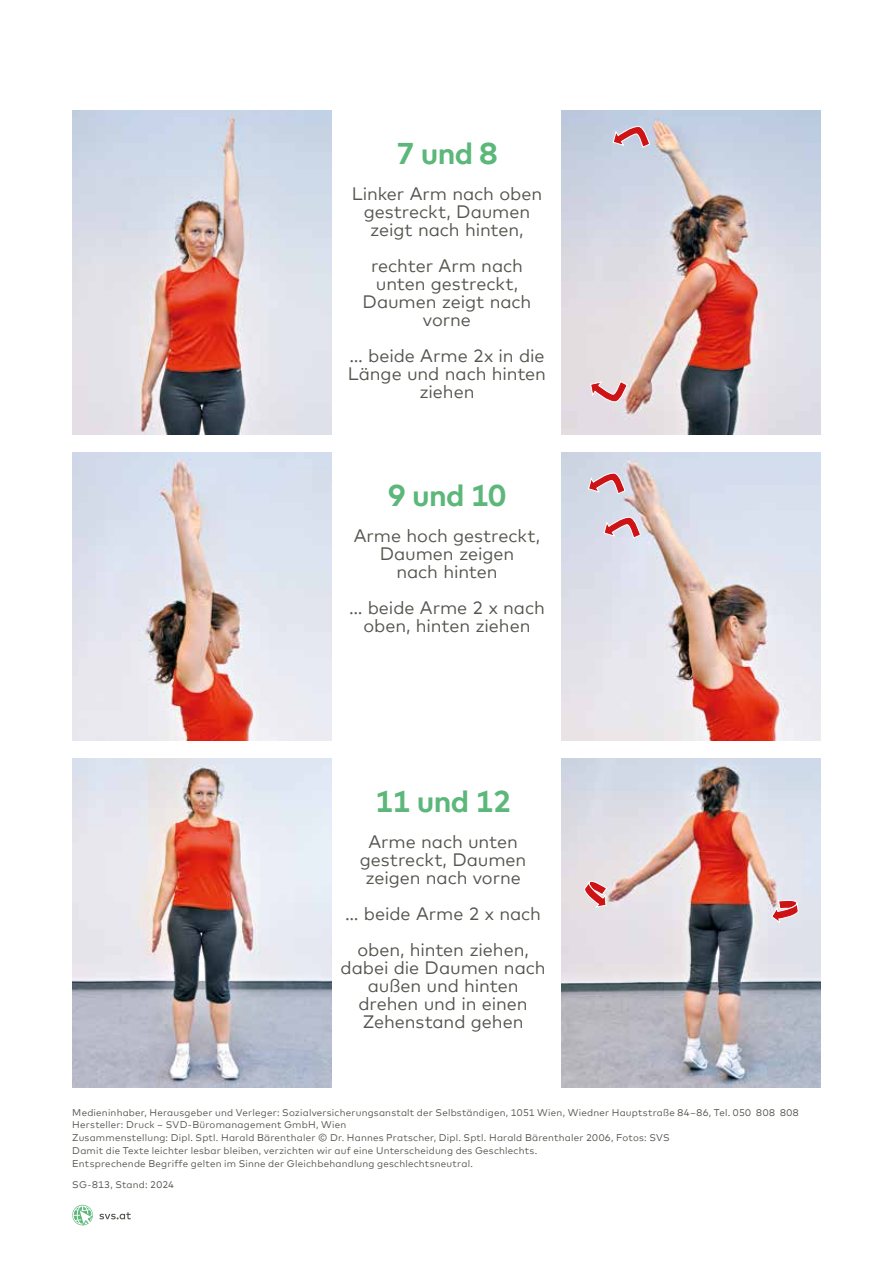
<style>
.page{position:relative;width:893px;height:1263px;background:#fff}
.page>*{position:absolute;margin:0;border:0;box-sizing:border-box;transform-origin:0 0}
.t1{font:700 30px "Mark Offc Pro";letter-spacing:-.02em;color:#5cb77a}
.t2{font:18px/18px "Mark Offc Pro";letter-spacing:-.005em;color:#565650;text-align:center}
.t3{font:9.75px/12.8px "Mark Offc Pro";letter-spacing:.02em;color:#565650}
</style>
<div class="page">
<svg style="left:72px;top:1205px;width:21px;height:20px"></svg>
<svg style="left:99px;top:1212px;width:32px;height:7px"></svg>
<img style="left:72px;top:452px;width:259px;height:288px">
<img style="left:72px;top:110px;width:259px;height:324px">
<img style="left:562px;top:758px;width:259px;height:329px">
<img style="left:562px;top:452px;width:259px;height:288px">
<img style="left:562px;top:110px;width:259px;height:324px">
<img style="left:72px;top:758px;width:259px;height:329px">
<svg style="left:584px;top:879px;width:23px;height:29px"></svg>
<svg style="left:771px;top:900px;width:28px;height:24px"></svg>
<svg style="left:612px;top:126px;width:38px;height:22px"></svg>
<svg style="left:588px;top:472px;width:38px;height:23px"></svg>
<svg style="left:603px;top:516px;width:38px;height:23px"></svg>
<svg style="left:590px;top:381px;width:38px;height:21px"></svg>
<h1 class="t1" style="left:396px;top:131px;width:102px">7 und 8</h1>
<h2 class="t2" style="left:352px;top:184px;width:192px">Linker Arm nach oben gestreckt, Daumen zeigt nach hinten,</h2>
<h2 class="t2" style="left:363px;top:256px;width:170px">rechter Arm nach unten gestreckt,<br>Daumen zeigt nach vorne</h2>
<h2 class="t2" style="left:348px;top:346px;width:200px">… beide Arme 2x in die<br>Länge und nach hinten ziehen</h2>
<h1 class="t1" style="left:388px;top:473px;width:120px">9 und 10</h1>
<h2 class="t2" style="left:354px;top:526px;width:188px">Arme hoch gestreckt,<br>Daumen zeigen<br>nach hinten</h2>
<h2 class="t2" style="left:349px;top:598px;width:197px">… beide Arme 2 x nach oben, hinten ziehen</h2>
<h1 class="t1" style="left:375px;top:779px;width:137px">11 und 12</h1>
<h2 class="t2" style="left:360px;top:832px;width:168px">Arme nach unten gestreckt, Daumen zeigen nach vorne</h2>
<h2 class="t2" style="left:345px;top:895px;width:197px;line-height:36px">… beide Arme 2 x nach oben, hinten ziehen,</h2>
<h2 class="t2" style="left:341px;top:958px;width:206px">dabei die Daumen nach außen und hinten drehen und in einen<br>Zehenstand gehen</h2>
<p class="t3" style="left:72px;top:1105px;width:728px">Medieninhaber, Herausgeber und Verleger: Sozialversicherungsanstalt der Selbständigen, 1051 Wien, Wiedner Hauptstraße 84–86, Tel. 050 808 808<br>Hersteller: Druck – SVD-Büromanagement GmbH, Wien<br>Zusammenstellung: Dipl. Sptl. Harald Bärenthaler © Dr. Hannes Pratscher, Dipl. Sptl. Harald Bärenthaler 2006, Fotos: SVS<br>Damit die Texte leichter lesbar bleiben, verzichten wir auf eine Unterscheidung des Geschlechts.<br>Entsprechende Begriffe gelten im Sinne der Gleichbehandlung geschlechtsneutral.</p>
<p class="t3" style="left:72px;top:1177px;width:103px">SG-813, Stand: 2024</p>
</div>
